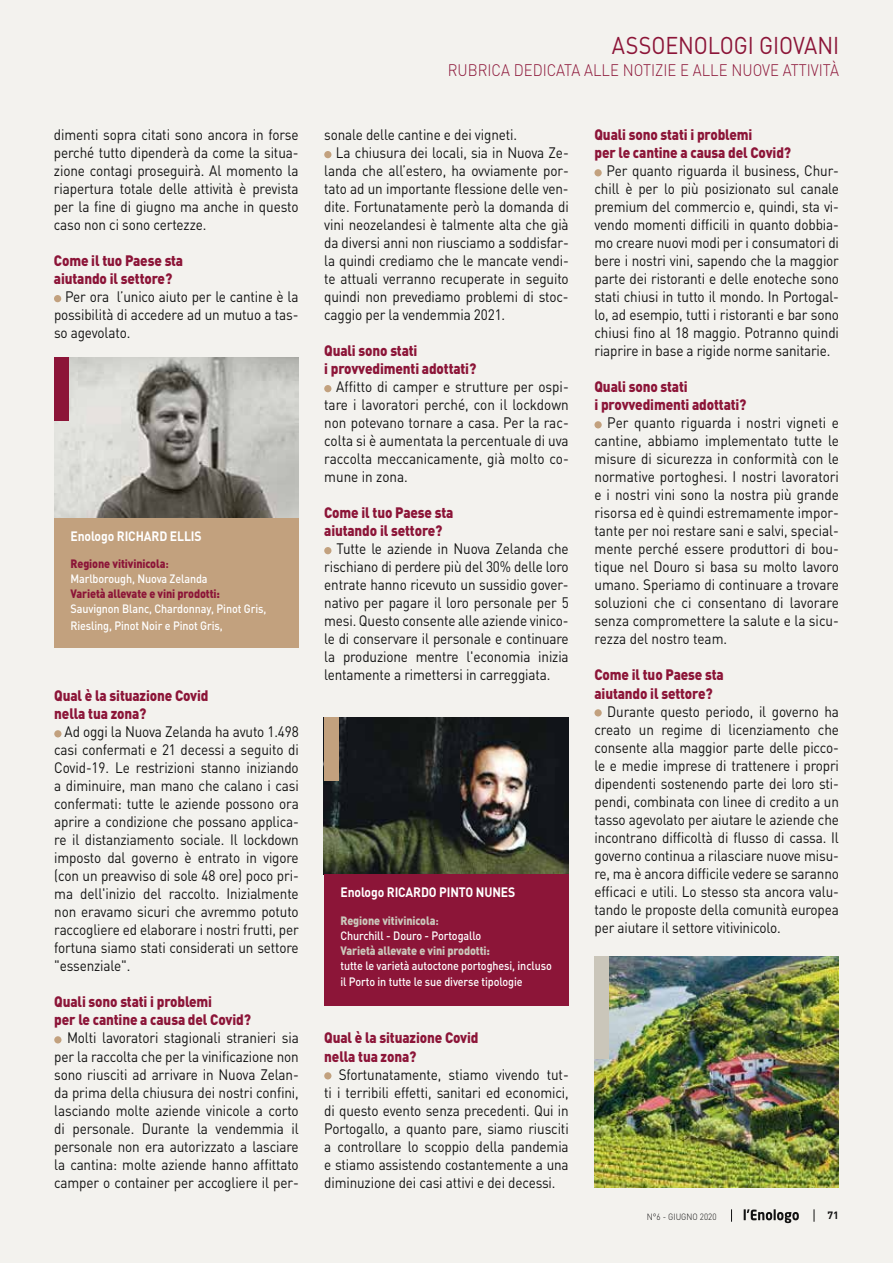
<style>
.page{position:relative;width:893px;height:1263px;background:#f3f2ee}
.page>*{position:absolute;margin:0;border:0;box-sizing:border-box;transform-origin:0 0}
.t1{font:24px "DIN";letter-spacing:-.01em;color:#8c1538;scale:.9 1}
.t2{font:300 16.5px "DIN";color:#8c1538;scale:.9 1}
.t3{font:15px/18px "DIN";letter-spacing:-.01em;color:#121212;text-align:justify;scale:.9 1}
.t4{font:900 15px/18px "DIN";letter-spacing:-.01em;color:#8c1538;scale:.9 1}
.t5{font:700 13.5px "DIN";letter-spacing:-.01em;color:#fff;scale:.9 1}
.t6{font:500 12px/15px "DIN";letter-spacing:-.01em;color:#fff;scale:.9 1}
.t7{font:900 12px "DIN";letter-spacing:-.01em;color:#8c1538;scale:.9 1}
.t8{font:900 12px "DIN";letter-spacing:-.01em;color:#cac6ba;scale:.9 1}
.t9{font:700 10.5px "DIN";color:#121212}
.t10{font:300 9px "DIN";color:#121212;scale:.9 1}
.s1{font-weight:900;color:#8c1538}
.s2{font-weight:700;color:#8c1538}
.s3{font-weight:900;color:#cac6ba}
.s4{font-weight:700;color:#cac6ba}
</style>
<div class="page">
<svg style="left:744px;top:1209px;width:55px;height:14px"></svg>
<svg style="left:814px;top:1209px;width:1px;height:13px"></svg>
<svg style="left:731px;top:1209px;width:1px;height:13px"></svg>
<div style="left:324px;top:1072px;width:7px;height:7px;background:#c2a17e;border-radius:50%"></div>
<div style="left:594px;top:169px;width:8px;height:7px;background:#c2a17e;border-radius:50%"></div>
<div style="left:594px;top:421px;width:8px;height:7px;background:#c2a17e;border-radius:50%"></div>
<div style="left:594px;top:709px;width:8px;height:7px;background:#c2a17e;border-radius:50%"></div>
<div style="left:54px;top:730px;width:8px;height:7px;background:#c2a17e;border-radius:50%"></div>
<div style="left:54px;top:1036px;width:8px;height:7px;background:#c2a17e;border-radius:50%"></div>
<div style="left:324px;top:151px;width:7px;height:7px;background:#c2a17e;border-radius:50%"></div>
<div style="left:324px;top:385px;width:7px;height:7px;background:#c2a17e;border-radius:50%"></div>
<div style="left:324px;top:547px;width:7px;height:7px;background:#c2a17e;border-radius:50%"></div>
<div style="left:54px;top:295px;width:7px;height:7px;background:#c2a17e;border-radius:50%"></div>
<img style="left:54px;top:357px;width:244px;height:161px">
<div style="left:54px;top:518px;width:245px;height:129px;background:#c2a17e"></div>
<img style="left:324px;top:717px;width:244px;height:157px">
<div style="left:324px;top:874px;width:245px;height:131px;background:#8c1538"></div>
<div style="left:324px;top:717px;width:14px;height:64px;background:#c2a17e"></div>
<div style="left:54px;top:357px;width:14px;height:64px;background:#8c1538"></div>
<img style="left:594px;top:957px;width:245px;height:231px">
<div style="left:594px;top:957px;width:15px;height:102px;background:#cac6ba"></div>
<p class="t3" style="left:54px;top:126px;width:273px">dimenti sopra citati sono ancora in forse perché tutto dipenderà da come la situa&shy;zione contagi proseguirà. Al momento la riapertura totale delle attività è prevista per la fine di giugno ma anche in questo caso non ci sono certezze.</p>
<p class="t4" style="left:54px;top:251px;width:145px">Come il tuo Paese sta aiutando il settore?</p>
<p class="t3" style="left:54px;top:288px;width:273px;text-indent:11px">Per ora l’unico aiuto per le cantine è la possibilità di accedere ad un mutuo a tas&shy;so agevolato.</p>
<p class="t5" style="left:70px;top:527px;width:147px">Enologo RICHARD ELLIS</p>
<p class="t6" style="left:70px;top:556px;width:154px"><span class="s1">Regione vitivinicola</span><span class="s2">:<br></span>Marlborough, Nuova Zelanda</p>
<p class="t7" style="left:70px;top:586px;width:168px">Varietà allevate e vini prodotti:</p>
<p class="t6" style="left:70px;top:600px;width:219px;line-height:16.5px">Sauvignon Blanc, Chardonnay, Pinot Gris,<br>Riesling, Pinot Noir e Pinot Gris,</p>
<p class="t4" style="left:54px;top:686px;width:173px">Qual è la situazione Covid nella tua zona?</p>
<p class="t3" style="left:54px;top:723px;width:273px;text-indent:10px">Ad oggi la Nuova Zelanda ha avuto 1.498 casi confermati e 21 decessi a seguito di Covid-19. Le restrizioni stanno iniziando a diminuire, man mano che calano i casi confermati: tutte le aziende possono ora aprire a condizione che possano applica&shy;re il distanziamento sociale. Il lockdown imposto dal governo è entrato in vigore (con un preavviso di sole 48 ore) poco pri&shy;ma dell'inizio del raccolto. Inizialmente non eravamo sicuri che avremmo potuto raccogliere ed elaborare i nostri frutti, per fortuna siamo stati considerati un settore "essenziale".</p>
<p class="t4" style="left:54px;top:992px;width:220px">Quali sono stati i problemi<br>per le cantine a causa del Covid?</p>
<p class="t3" style="left:54px;top:1029px;width:273px;text-indent:13px">Molti lavoratori stagionali stranieri sia per la raccolta che per la vinificazione non sono riusciti ad arrivare in Nuova Zelan&shy;da prima della chiusura dei nostri confini, lasciando molte aziende vinicole a corto di personale. Durante la vendemmia il personale non era autorizzato a lasciare la cantina: molte aziende hanno affittato camper o container per accogliere il per-</p>
<h1 class="t1" style="left:612px;top:30px;width:254px">ASSOENOLOGI GIOVANI</h1>
<p class="t2" style="left:448px;top:60px;width:436px">RUBRICA DEDICATA ALLE NOTIZIE E ALLE NUOVE ATTIVITÀ</p>
<p class="t3" style="left:324px;top:126px;width:216px">sonale delle cantine e dei vigneti.</p>
<p class="t3" style="left:336px;top:144px;width:260px">La chiusura dei locali, sia in Nuova Ze-</p>
<p class="t3" style="left:324px;top:162px;width:273px">landa che all’estero, ha ovviamente por-</p>
<p class="t3" style="left:324px;top:180px;width:273px">tato ad un importante flessione delle ven-</p>
<p class="t3" style="left:324px;top:198px;width:273px">dite. Fortunatamente però la domanda di</p>
<p class="t3" style="left:324px;top:216px;width:273px">vini neozelandesi è talmente alta che già</p>
<p class="t3" style="left:324px;top:234px;width:273px">da diversi anni non riusciamo a soddisfar-</p>
<p class="t3" style="left:324px;top:252px;width:273px">la quindi crediamo che le mancate vendi-</p>
<p class="t3" style="left:324px;top:270px;width:273px">te attuali verranno recuperate in seguito</p>
<p class="t3" style="left:324px;top:288px;width:273px">quindi non prevediamo problemi di stoc-</p>
<p class="t3" style="left:324px;top:306px;width:203px">caggio per la vendemmia 2021.</p>
<p class="t4" style="left:324px;top:341px;width:170px">Quali sono stati<br>i provvedimenti adottati?</p>
<p class="t3" style="left:324px;top:378px;width:273px;text-indent:12px">Affitto di camper e strutture per ospi&shy;tare i lavoratori perché, con il lockdown non potevano tornare a casa. Per la rac&shy;colta si è aumentata la percentuale di uva raccolta meccanicamente, già molto co&shy;mune in zona.</p>
<p class="t4" style="left:324px;top:503px;width:145px">Come il tuo Paese sta aiutando il settore?</p>
<p class="t3" style="left:324px;top:540px;width:273px;text-indent:12px">Tutte le aziende in Nuova Zelanda che rischiano di perdere più del 30% delle loro entrate hanno ricevuto un sussidio gover&shy;nativo per pagare il loro personale per 5 mesi. Questo consente alle aziende vinico&shy;le di conservare il personale e continuare la produzione mentre l'economia inizia lentamente a rimettersi in carreggiata.</p>
<p class="t5" style="left:340px;top:883px;width:196px">Enologo RICARDO PINTO NUNES</p>
<p class="t6" style="left:340px;top:913px;width:158px"><span class="s3">Regione vitivinicola</span><span class="s4">:<br></span>Churchill - Douro - Portogallo</p>
<p class="t8" style="left:340px;top:942px;width:168px">Varietà allevate e vini prodotti:</p>
<p class="t6" style="left:340px;top:957px;width:236px;line-height:16.5px">tutte le varietà autoctone portoghesi, incluso il Porto in tutte le sue diverse tipologie</p>
<p class="t4" style="left:324px;top:1028px;width:173px">Qual è la situazione Covid nella tua zona?</p>
<p class="t3" style="left:324px;top:1065px;width:273px;text-indent:14px">Sfortunatamente, stiamo vivendo tut&shy;ti i terribili effetti, sanitari ed economici, di questo evento senza precedenti. Qui in Portogallo, a quanto pare, siamo riusciti a controllare lo scoppio della pandemia e stiamo assistendo costantemente a una diminuzione dei casi attivi e dei decessi.</p>
<p class="t4" style="left:594px;top:125px;width:220px">Quali sono stati i problemi<br>per le cantine a causa del Covid?</p>
<p class="t3" style="left:594px;top:162px;width:273px;text-indent:12px">Per quanto riguarda il business, Chur&shy;chill è per lo più posizionato sul canale premium del commercio e, quindi, sta vi&shy;vendo momenti difficili in quanto dobbia&shy;mo creare nuovi modi per i consumatori di bere i nostri vini, sapendo che la maggior parte dei ristoranti e delle enoteche sono stati chiusi in tutto il mondo. In Portogal&shy;lo, ad esempio, tutti i ristoranti e bar sono chiusi fino al 18 maggio. Potranno quindi riaprire in base a rigide norme sanitarie.</p>
<p class="t4" style="left:594px;top:377px;width:170px">Quali sono stati<br>i provvedimenti adottati?</p>
<p class="t3" style="left:594px;top:414px;width:273px;text-indent:13px">Per quanto riguarda i nostri vigneti e cantine, abbiamo implementato tutte le misure di sicurezza in conformità con le normative portoghesi. I nostri lavoratori e i nostri vini sono la nostra più grande risorsa ed è quindi estremamente impor&shy;tante per noi restare sani e salvi, special&shy;mente perché essere produttori di bou&shy;tique nel Douro si basa su molto lavoro umano. Speriamo di continuare a trovare soluzioni che ci consentano di lavorare senza compromettere la salute e la sicu&shy;rezza del nostro team.</p>
<p class="t4" style="left:594px;top:665px;width:145px">Come il tuo Paese sta aiutando il settore?</p>
<p class="t3" style="left:594px;top:702px;width:273px;text-indent:13px">Durante questo periodo, il governo ha creato un regime di licenziamento che consente alla maggior parte delle picco&shy;le e medie imprese di trattenere i propri dipendenti sostenendo parte dei loro sti&shy;pendi, combinata con linee di credito a un tasso agevolato per aiutare le aziende che incontrano difficoltà di flusso di cassa. Il governo continua a rilasciare nuove misu&shy;re, ma è ancora difficile vedere se saranno efficaci e utili. Lo stesso sta ancora valu&shy;tando le proposte della comunità europea per aiutare il settore vitivinicolo.</p>
<p class="t10" style="left:647px;top:1211px;width:79px">N°6 - GIUGNO 2020</p>
<p class="t9" style="left:828px;top:1208px;width:13px">71</p>
</div>
